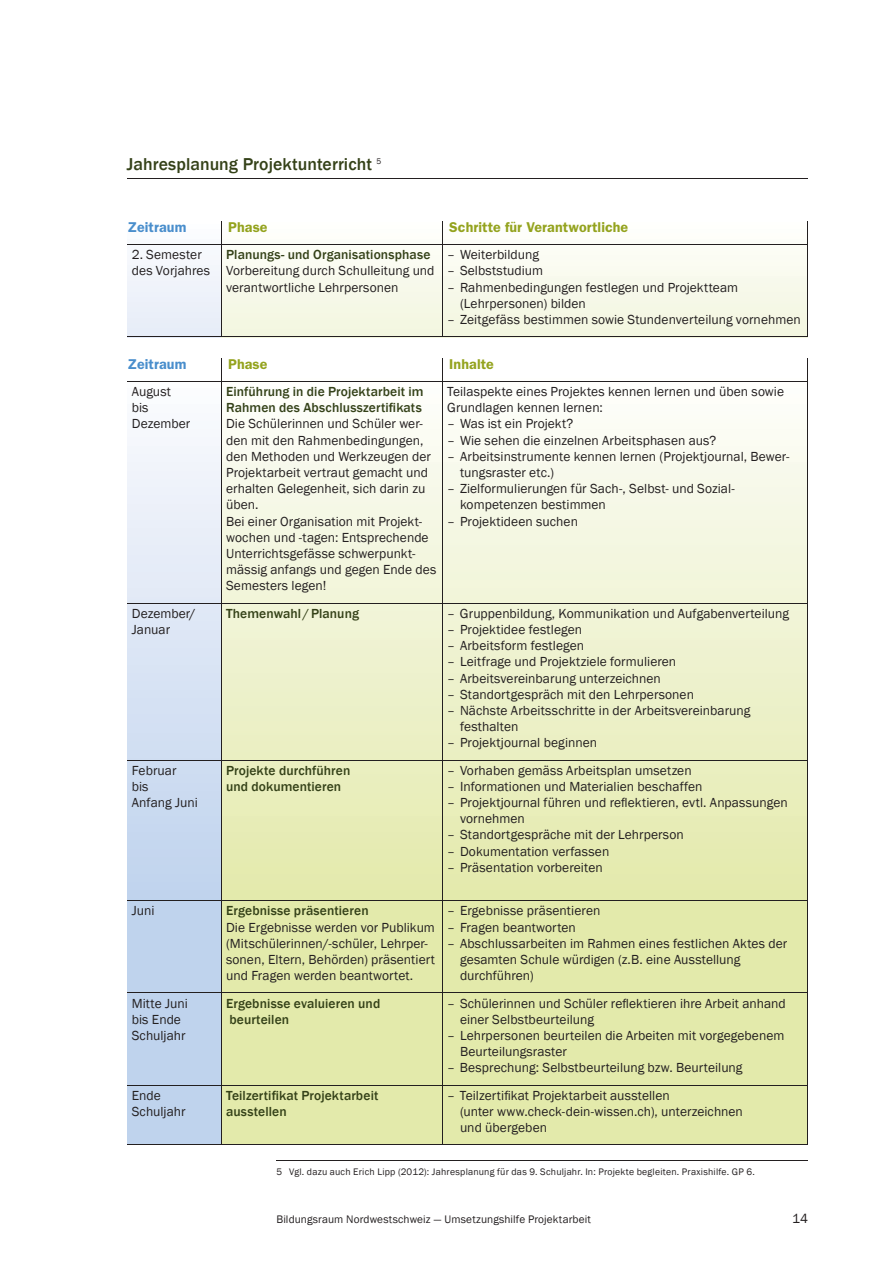
<style>
.page{position:relative;width:893px;height:1263px;background:#fff}
.page>*{position:absolute;margin:0;border:0;box-sizing:border-box;transform-origin:0 0}
.t1{font:500 17.7px "Franklin Gothic";letter-spacing:.005em;color:#344118}
.t2{font:600 14.25px "Franklin Gothic";letter-spacing:.005em;color:#94a31e}
.t3{font:600 14.25px "Franklin Gothic";letter-spacing:.005em;color:#498ecc}
.t4{font:13.5px/16.2px "Franklin Gothic";letter-spacing:.005em;color:#231f20}
.t5{font:500 13.5px/16.2px "Franklin Gothic";letter-spacing:.01em;color:#344118}
.t6{font:11.25px "Franklin Gothic";letter-spacing:.01em;color:#231f20}
.t7{font:9.75px "Franklin Gothic";letter-spacing:.02em;color:#231f20}
</style>
<div class="page">
<div style="left:128px;top:374px;width:93px;height:770px;background:linear-gradient(to bottom,#f6f8fd,#b0c8e7)"></div>
<svg style="left:222px;top:374px;width:586px;height:770px;background:#ebefc6"></svg>
<div style="left:128px;top:221px;width:93px;height:116px;background:#f1f4fa"></div>
<div style="left:221px;top:221px;width:587px;height:116px;background:linear-gradient(to bottom,#fffffd,#f2f5de)"></div>
<hr style="left:128px;top:244px;width:314px;height:1px;background:#231f20">
<hr style="left:221px;top:245px;width:1px;height:92px;background:#231f20">
<hr style="left:442px;top:244px;width:366px;height:1px;background:#231f20">
<hr style="left:442px;top:245px;width:1px;height:92px;background:#231f20">
<hr style="left:808px;top:245px;width:1px;height:92px;background:#231f20">
<hr style="left:128px;top:337px;width:680px;height:1px;background:#231f20">
<hr style="left:128px;top:381px;width:314px;height:1px;background:#231f20">
<hr style="left:221px;top:382px;width:1px;height:221px;background:#231f20">
<hr style="left:442px;top:381px;width:366px;height:1px;background:#231f20">
<hr style="left:442px;top:382px;width:1px;height:221px;background:#231f20">
<hr style="left:808px;top:382px;width:1px;height:221px;background:#231f20">
<hr style="left:128px;top:603px;width:314px;height:1px;background:#231f20">
<hr style="left:221px;top:603px;width:1px;height:157px;background:#231f20">
<hr style="left:442px;top:603px;width:366px;height:1px;background:#231f20">
<hr style="left:442px;top:603px;width:1px;height:157px;background:#231f20">
<hr style="left:808px;top:603px;width:1px;height:157px;background:#231f20">
<hr style="left:128px;top:760px;width:314px;height:1px;background:#231f20">
<hr style="left:221px;top:760px;width:1px;height:141px;background:#231f20">
<hr style="left:442px;top:760px;width:366px;height:1px;background:#231f20">
<hr style="left:442px;top:760px;width:1px;height:141px;background:#231f20">
<hr style="left:808px;top:760px;width:1px;height:141px;background:#231f20">
<hr style="left:128px;top:901px;width:314px;height:1px;background:#231f20">
<hr style="left:221px;top:901px;width:1px;height:92px;background:#231f20">
<hr style="left:442px;top:901px;width:366px;height:1px;background:#231f20">
<hr style="left:442px;top:901px;width:1px;height:92px;background:#231f20">
<hr style="left:808px;top:901px;width:1px;height:92px;background:#231f20">
<hr style="left:128px;top:993px;width:314px;height:1px;background:#231f20">
<hr style="left:221px;top:993px;width:1px;height:92px;background:#231f20">
<hr style="left:442px;top:993px;width:366px;height:1px;background:#231f20">
<hr style="left:442px;top:993px;width:1px;height:92px;background:#231f20">
<hr style="left:808px;top:993px;width:1px;height:92px;background:#231f20">
<hr style="left:128px;top:1085px;width:314px;height:1px;background:#231f20">
<hr style="left:221px;top:1085px;width:1px;height:60px;background:#231f20">
<hr style="left:442px;top:1085px;width:366px;height:1px;background:#231f20">
<hr style="left:442px;top:1085px;width:1px;height:60px;background:#231f20">
<hr style="left:808px;top:1085px;width:1px;height:60px;background:#231f20">
<hr style="left:128px;top:1145px;width:680px;height:1px;background:#231f20">
<svg style="left:221px;top:221px;width:1px;height:23px"></svg>
<svg style="left:442px;top:221px;width:1px;height:23px"></svg>
<svg style="left:221px;top:358px;width:1px;height:23px"></svg>
<svg style="left:442px;top:358px;width:1px;height:23px"></svg>
<hr style="left:128px;top:179px;width:680px;height:1px;background:#231f20">
<hr style="left:276px;top:1160px;width:532px;height:1px;background:#231f20">
<h1 class="t1" style="left:127px;top:154px;width:256px">Jahresplanung Projektunterricht <sup>5</sup></h1>
<p class="t3" style="left:128px;top:222px;width:60px">Zeitraum</p>
<p class="t2" style="left:228px;top:222px;width:41px">Phase</p>
<p class="t2" style="left:449px;top:222px;width:180px">Schritte für Verantwortliche</p>
<p class="t4" style="left:132px;top:246px;width:80px">2. Semester des Vorjahres</p>
<p class="t5" style="left:226px;top:246px;width:206px">Planungs- und Organisationsphase</p>
<p class="t4" style="left:447px;top:246px;width:93px">– Weiterbildung</p>
<p class="t4" style="left:447px;top:263px;width:97px">– Selbststudium</p>
<p class="t4" style="left:460px;top:279px;width:280px;text-indent:-13px">– Rahmenbedingungen festlegen und Projektteam (Lehrpersonen) bilden</p>
<p class="t4" style="left:447px;top:311px;width:355px">– Zeitgefäss bestimmen sowie Stundenverteilung vornehmen</p>
<p class="t4" style="left:226px;top:263px;width:210px">Vorbereitung durch Schulleitung und verantwortliche Lehrpersonen</p>
<p class="t3" style="left:128px;top:359px;width:60px">Zeitraum</p>
<p class="t2" style="left:228px;top:359px;width:41px">Phase</p>
<p class="t2" style="left:449px;top:359px;width:46px">Inhalte</p>
<p class="t4" style="left:132px;top:383px;width:60px">August bis<br>Dezember</p>
<p class="t5" style="left:226px;top:383px;width:199px">Einführung in die Projektarbeit im<br>Rahmen des Abschlusszertifikats</p>
<p class="t4" style="left:447px;top:383px;width:338px">Teilaspekte eines Projektes kennen lernen und üben sowie<br>Grundlagen kennen lernen:</p>
<p class="t4" style="left:447px;top:416px;width:128px">– Was ist ein Projekt?</p>
<p class="t4" style="left:447px;top:432px;width:270px">– Wie sehen die einzelnen Arbeitsphasen aus?</p>
<p class="t4" style="left:460px;top:448px;width:331px;text-indent:-13px">– Arbeitsinstrumente kennen lernen (Projektjournal, Bewer&shy;tungsraster etc.)</p>
<p class="t4" style="left:460px;top:480px;width:276px;text-indent:-13px">– Zielformulierungen für Sach-, Selbst- und Sozial&shy;kompetenzen bestimmen</p>
<p class="t4" style="left:447px;top:513px;width:132px">– Projektideen suchen</p>
<p class="t4" style="left:226px;top:416px;width:212px">Die Schülerinnen und Schüler wer&shy;den mit den Rahmenbedingungen, den Methoden und Werkzeugen der<br>Projektarbeit vertraut gemacht und erhalten Gelegenheit, sich darin zu üben.<br>Bei einer Organisation mit Projekt&shy;wochen und -tagen: Entsprechende<br>Unterrichtsgefässe schwerpunkt&shy;mässig anfangs und gegen Ende des<br>Semesters legen!</p>
<p class="t4" style="left:132px;top:605px;width:65px">Dezember/<br>Januar</p>
<p class="t5" style="left:226px;top:605px;width:134px">Themenwahl / Planung</p>
<p class="t4" style="left:447px;top:605px;width:343px">– Gruppenbildung, Kommunikation und Aufgabenverteilung</p>
<p class="t4" style="left:447px;top:621px;width:136px">– Projektidee festlegen</p>
<p class="t4" style="left:447px;top:637px;width:138px">– Arbeitsform festlegen</p>
<p class="t4" style="left:447px;top:654px;width:230px">– Leitfrage und Projektziele formulieren</p>
<p class="t4" style="left:447px;top:670px;width:215px">– Arbeitsvereinbarung unterzeichnen</p>
<p class="t4" style="left:447px;top:686px;width:248px">– Standortgespräch mit den Lehrpersonen</p>
<p class="t4" style="left:460px;top:702px;width:292px;text-indent:-13px">– Nächste Arbeitsschritte in der Arbeitsvereinbarung festhalten</p>
<p class="t4" style="left:447px;top:735px;width:151px">– Projektjournal beginnen</p>
<p class="t4" style="left:132px;top:762px;width:67px">Februar<br>bis<br>Anfang Juni</p>
<p class="t5" style="left:226px;top:762px;width:126px">Projekte durchführen und dokumentieren</p>
<p class="t4" style="left:447px;top:762px;width:246px">– Vorhaben gemäss Arbeitsplan umsetzen</p>
<p class="t4" style="left:447px;top:778px;width:257px">– Informationen und Materialien beschaffen</p>
<p class="t4" style="left:460px;top:794px;width:329px;text-indent:-13px">– Projektjournal führen und reflektieren, evtl. Anpassungen vornehmen</p>
<p class="t4" style="left:447px;top:827px;width:238px">– Standortgespräche mit der Lehrperson</p>
<p class="t4" style="left:447px;top:843px;width:164px">– Dokumentation verfassen</p>
<p class="t4" style="left:447px;top:859px;width:157px">– Präsentation vorbereiten</p>
<p class="t4" style="left:132px;top:903px;width:24px">Juni</p>
<p class="t5" style="left:226px;top:903px;width:144px">Ergebnisse präsentieren</p>
<p class="t4" style="left:226px;top:919px;width:210px">Die Ergebnisse werden vor Publikum (Mitschülerinnen/-schüler, Lehrper&shy;sonen, Eltern, Behörden) präsentiert und Fragen werden beantwortet.</p>
<p class="t4" style="left:447px;top:903px;width:155px">– Ergebnisse präsentieren</p>
<p class="t4" style="left:447px;top:919px;width:130px">– Fragen beantworten</p>
<p class="t4" style="left:460px;top:935px;width:329px;text-indent:-13px">– Abschlussarbeiten im Rahmen eines festlichen Aktes der gesamten Schule würdigen (z.B. eine Ausstellung durchführen)</p>
<p class="t4" style="left:132px;top:995px;width:58px">Mitte Juni bis Ende<br>Schuljahr</p>
<p class="t5" style="left:226px;top:995px;width:156px">Ergebnisse evaluieren und beurteilen</p>
<p class="t4" style="left:460px;top:995px;width:327px;text-indent:-13px">– Schülerinnen und Schüler reflektieren ihre Arbeit anhand einer Selbstbeurteilung</p>
<p class="t4" style="left:460px;top:1027px;width:326px;text-indent:-13px">– Lehrpersonen beurteilen die Arbeiten mit vorgegebenem<br>Beurteilungsraster</p>
<p class="t4" style="left:447px;top:1059px;width:297px">– Besprechung: Selbstbeurteilung bzw. Beurteilung</p>
<p class="t4" style="left:132px;top:1087px;width:55px">Ende<br>Schuljahr</p>
<p class="t5" style="left:226px;top:1087px;width:154px">Teilzertifikat Projektarbeit ausstellen</p>
<p class="t4" style="left:460px;top:1087px;width:284px;text-indent:-13px">– Teilzertifikat Projektarbeit ausstellen<br>(unter www.check-dein-wissen.ch), unterzeichnen und übergeben</p>
<p class="t7" style="left:276px;top:1166px;width:480px">5 Vgl. dazu auch Erich Lipp (2012): Jahresplanung für das 9. Schuljahr. In: Projekte begleiten. Praxishilfe. GP 6.</p>
<p class="t6" style="left:276px;top:1213px;width:316px">Bildungsraum Nordwestschweiz — Umsetzungshilfe Projektarbeit</p>
<p class="t4" style="left:792px;top:1210px;width:17px">14</p>
</div>
